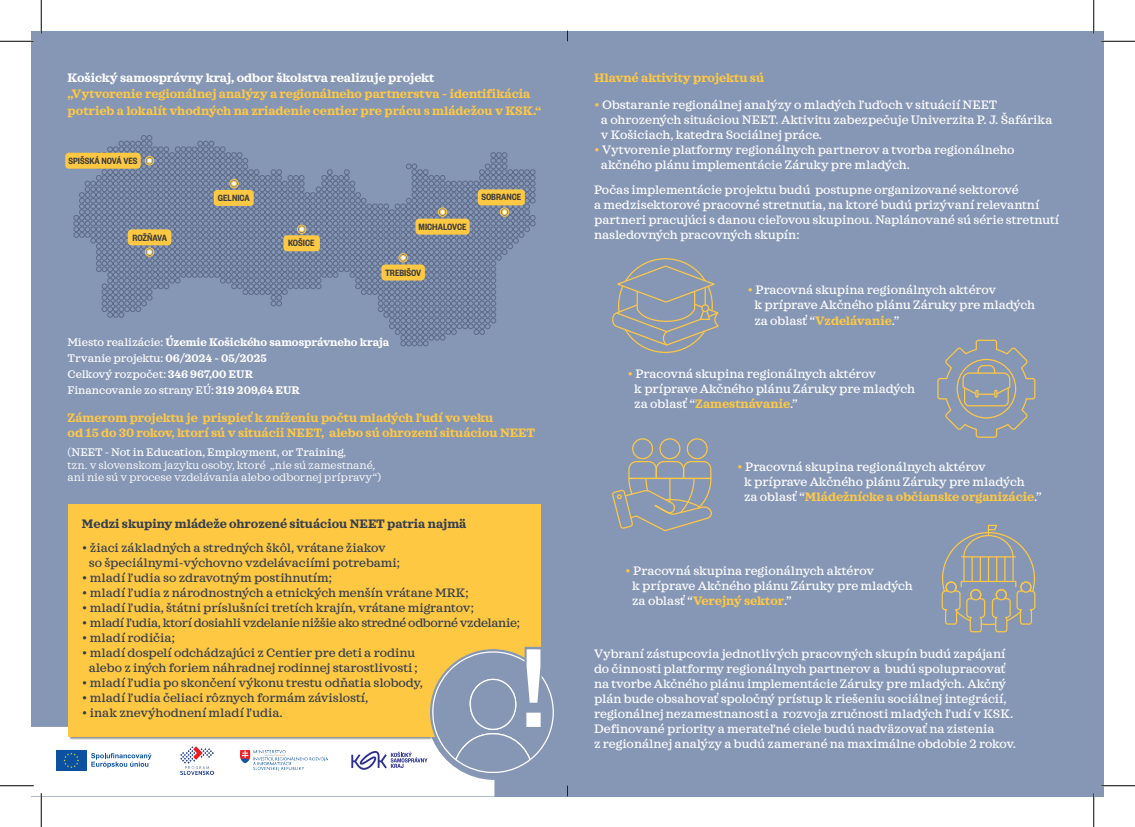
<style>
.page{position:relative;width:1135px;height:827px;background:#fff}
.page>*{position:absolute;margin:0;border:0;box-sizing:border-box;transform-origin:0 0}
.t1{font:500 12.5px/15px "Sagona";color:#fff}
.t2{font:500 12.5px/15px "Sagona";color:#353e4f}
.t3{font:700 12.5px/16.2px "Sagona";color:#fec842}
.t4{font:500 12.5px "Sagona";letter-spacing:-.02em;color:#353e4f}
.t5{font:700 12.5px "Sagona";color:#fff}
.t6{font:700 12.5px "Sagona";color:#353e4f}
.t7{font:500 11.25px/16.2px "Sagona";color:#fff}
.t8{font:11.25px/12.5px "Sagona";color:#fff}
.t9{font:600 10px "Founders Grotesk Condensed";color:#3e3e3f}
.s1{font-weight:700}
.s2{font-weight:500}
.s3{color:#fec842}
.s4{font-weight:700;color:#fec842}
</style>
<div class="page">
<div style="left:31px;top:31px;width:536px;height:765px;background:#8697b6"></div>
<div style="left:567px;top:31px;width:537px;height:765px;background:#8697b6"></div>
<div style="left:68px;top:503px;width:473px;height:233px;background:#fec842"></div>
<svg style="left:73px;top:135px;width:463px;height:211px"></svg>
<svg style="left:31px;top:647px;width:523px;height:149px"></svg>
<img style="left:241px;top:750px;width:87px;height:20px">
<img style="left:181px;top:746px;width:33px;height:28px">
<div style="left:65px;top:153px;width:76px;height:16px;background:#fec842;border-radius:4px"></div>
<div style="left:128px;top:229px;width:43px;height:16px;background:#fec842;border-radius:4px"></div>
<div style="left:214px;top:190px;width:40px;height:16px;background:#fec842;border-radius:4px"></div>
<div style="left:283px;top:235px;width:37px;height:16px;background:#fec842;border-radius:4px"></div>
<div style="left:381px;top:264px;width:44px;height:16px;background:#fec842;border-radius:4px"></div>
<div style="left:415px;top:219px;width:55px;height:15px;background:#fec842;border-radius:4px"></div>
<div style="left:478px;top:189px;width:47px;height:16px;background:#fec842;border-radius:4px"></div>
<svg style="left:612px;top:265px;width:107px;height:82px"></svg>
<svg style="left:937px;top:339px;width:99px;height:99px"></svg>
<div style="left:632px;top:438px;width:21px;height:21px;border:1px solid #fec842;border-radius:50%"></div>
<div style="left:659px;top:438px;width:21px;height:21px;border:1px solid #fec842;border-radius:50%"></div>
<div style="left:687px;top:438px;width:21px;height:21px;border:1px solid #fec842;border-radius:50%"></div>
<svg style="left:612px;top:461px;width:100px;height:71px"></svg>
<svg style="left:941px;top:524px;width:95px;height:109px"></svg>
<hr style="left:0;top:40px;width:34px;height:2px;background:#fff">
<hr style="left:1101px;top:40px;width:34px;height:2px;background:#fff">
<hr style="left:40px;top:0;width:2px;height:34px;background:#fff">
<hr style="left:40px;top:793px;width:2px;height:34px;background:#fff">
<hr style="left:0;top:41px;width:34px;height:1px;background:#000">
<hr style="left:1101px;top:41px;width:34px;height:1px;background:#000">
<hr style="left:0;top:785px;width:34px;height:1px;background:#000">
<hr style="left:1101px;top:785px;width:34px;height:1px;background:#000">
<hr style="left:41px;top:0;width:1px;height:34px;background:#000">
<hr style="left:41px;top:793px;width:1px;height:34px;background:#000">
<hr style="left:1093px;top:0;width:1px;height:34px;background:#000">
<hr style="left:1093px;top:793px;width:1px;height:34px;background:#000">
<p class="t5" style="left:68px;top:70px;width:368px">Košický samosprávny kraj, odbor školstva realizuje projekt</p>
<p class="t3" style="left:68px;top:86px;width:475px">„Vytvorenie regionálnej analýzy a regionálneho partnerstva - identifikácia potrieb a lokalít vhodných na zriadenie centier pre prácu s mládežou v KSK.“</p>
<p class="t9" style="left:68px;top:154px;width:71px">SPIŠSKÁ NOVÁ VES</p>
<p class="t9" style="left:132px;top:231px;width:36px">ROŽŇAVA</p>
<p class="t9" style="left:218px;top:192px;width:33px">GELNICA</p>
<p class="t9" style="left:288px;top:237px;width:28px">KOŠICE</p>
<p class="t9" style="left:419px;top:220px;width:49px">MICHALOVCE</p>
<p class="t9" style="left:385px;top:266px;width:38px">TREBIŠOV</p>
<p class="t9" style="left:481px;top:191px;width:41px">SOBRANCE</p>
<p class="t7" style="left:68px;top:334px;width:323px">Miesto realizácie: <span class="s1">Územie Košického samosprávneho kraja </span>Trvanie projektu: <span class="s1">06/2024 - 05/2025<br></span>Celkový rozpočet: <span class="s1">346 967,00 EUR<br></span>Financovanie zo strany EÚ: <span class="s1">319 209,64 EUR</span></p>
<p class="t3" style="left:68px;top:410px;width:469px;line-height:15px">Zámerom projektu je prispieť k zníženiu počtu mladých ľ udí vo veku<br>od 15 do 30 rokov, ktorí sú v situácii NEET, alebo sú ohrození situáciou NEET</p>
<p class="t8" style="left:68px;top:446px;width:315px">(<span class="s2">NEET - Not in Education, Employment, or Training</span>,<br>tzn. v slovenskom jazyku osoby, ktoré „nie sú zamestnané, ani nie sú v procese vzdelávania alebo odbornej prípravy“)</p>
<p class="t6" style="left:82px;top:516px;width:386px">Medzi skupiny mládeže ohrozené situáciou NEET patria najmä</p>
<p class="t2" style="left:89px;top:540px;width:313px;text-indent:-7px">• žiaci základných a stredných škôl, vrátane žiakov so špeciálnymi-výchovno vzdelávaciími potrebami;</p>
<p class="t2" style="left:82px;top:570px;width:252px">• mladí ľ udia so zdravotným postihnutím;</p>
<p class="t2" style="left:82px;top:585px;width:388px">• mladí ľ udia z národnostných a etnických menšín vrátane MRK;</p>
<p class="t2" style="left:82px;top:600px;width:393px">• mladí ľ udia, štátni príslušníci tretích krajín, vrátane migrantov;</p>
<p class="t4" style="left:82px;top:615px;width:440px">• mladí ľ udia, ktorí dosiahli vzdelanie nižšie ako stredné odborné vzdelanie;</p>
<p class="t2" style="left:82px;top:630px;width:95px">• mladí rodičia;</p>
<p class="t2" style="left:82px;top:645px;width:337px;text-align:center">• mladí dospelí odchádzajúci z Centier pre deti a rodinu alebo z iných foriem náhradnej rodinnej starostlivosti ;</p>
<p class="t2" style="left:82px;top:675px;width:342px">• mladí ľ udia po skončení výkonu trestu odňatia slobody,</p>
<p class="t2" style="left:82px;top:690px;width:288px">• mladí ľ udia čeliaci rôznych formám závislostí,</p>
<p class="t2" style="left:82px;top:705px;width:202px">• inak znevýhodnení mladí ľ udia.</p>
<p class="t3" style="left:594px;top:70px;width:172px">Hlavné aktivity projektu sú</p>
<p class="t1" style="left:601px;top:97px;width:453px;text-indent:-7px"><span class="s3">•</span> Obstaranie regionálnej analýzy o mladých ľ uďoch v situácií NEET<br>a ohrozených situáciou NEET. Aktivitu zabezpečuje Univerzita P. J. Šafárika v Košiciach, katedra Sociálnej práce.</p>
<p class="t1" style="left:601px;top:142px;width:415px;text-indent:-7px"><span class="s3">•</span> Vytvorenie platformy regionálnych partnerov a tvorba regionálneho akčného plánu implementácie Záruky pre mladých.</p>
<p class="t1" style="left:594px;top:183px;width:466px">Počas implementácie projektu budú postupne organizované sektorové<br>a medzisektorové pracovné stretnutia, na ktoré budú prizývaní relevantní partneri pracujúci s danou cieľovou skupinou. Naplánované sú série stretnutí nasledovných pracovných skupín:</p>
<p class="t1" style="left:754px;top:283px;width:282px;text-indent:-7px"><span class="s3">•</span> Pracovná skupina regionálnych aktérov<br>k príprave Akčného plánu Záruky pre mladých za oblasť “<span class="s4">Vzdelávanie</span>.”</p>
<p class="t1" style="left:634px;top:366px;width:282px;text-indent:-7px"><span class="s3">•</span> Pracovná skupina regionálnych aktérov<br>k príprave Akčného plánu Záruky pre mladých za oblasť “<span class="s4">Zamestnávanie</span>.”</p>
<p class="t1" style="left:744px;top:459px;width:299px;text-indent:-7px"><span class="s3">•</span> Pracovná skupina regionálnych aktérov<br>k príprave Akčného plánu Záruky pre mladých<br>za oblasť “<span class="s4">Mládežnícke a občianske organizácie</span>.”</p>
<p class="t1" style="left:632px;top:563px;width:282px;text-indent:-7px"><span class="s3">•</span> Pracovná skupina regionálnych aktérov<br>k príprave Akčného plánu Záruky pre mladých za oblasť “<span class="s4">Verejný sektor</span>.”</p>
<p class="t1" style="left:594px;top:646px;width:423px">Vybraní zástupcovia jednotlivých pracovných skupín budú zapájaní do činnosti platformy regionálnych partnerov a budú spolupracovať na tvorbe Akčného plánu implementácie Záruky pre mladých. Akčný plán bude obsahovať spoločný prístup k riešeniu sociálnej integrácií, regionálnej nezamestnanosti a rozvoja zručnosti mladých ľ udí v KSK.<br>Definované priority a merateľ né ciele budú nadväzovať na zistenia<br>z regionálnej analýzy a budú zamerané na maximálne obdobie 2 rokov.</p>
</div>
